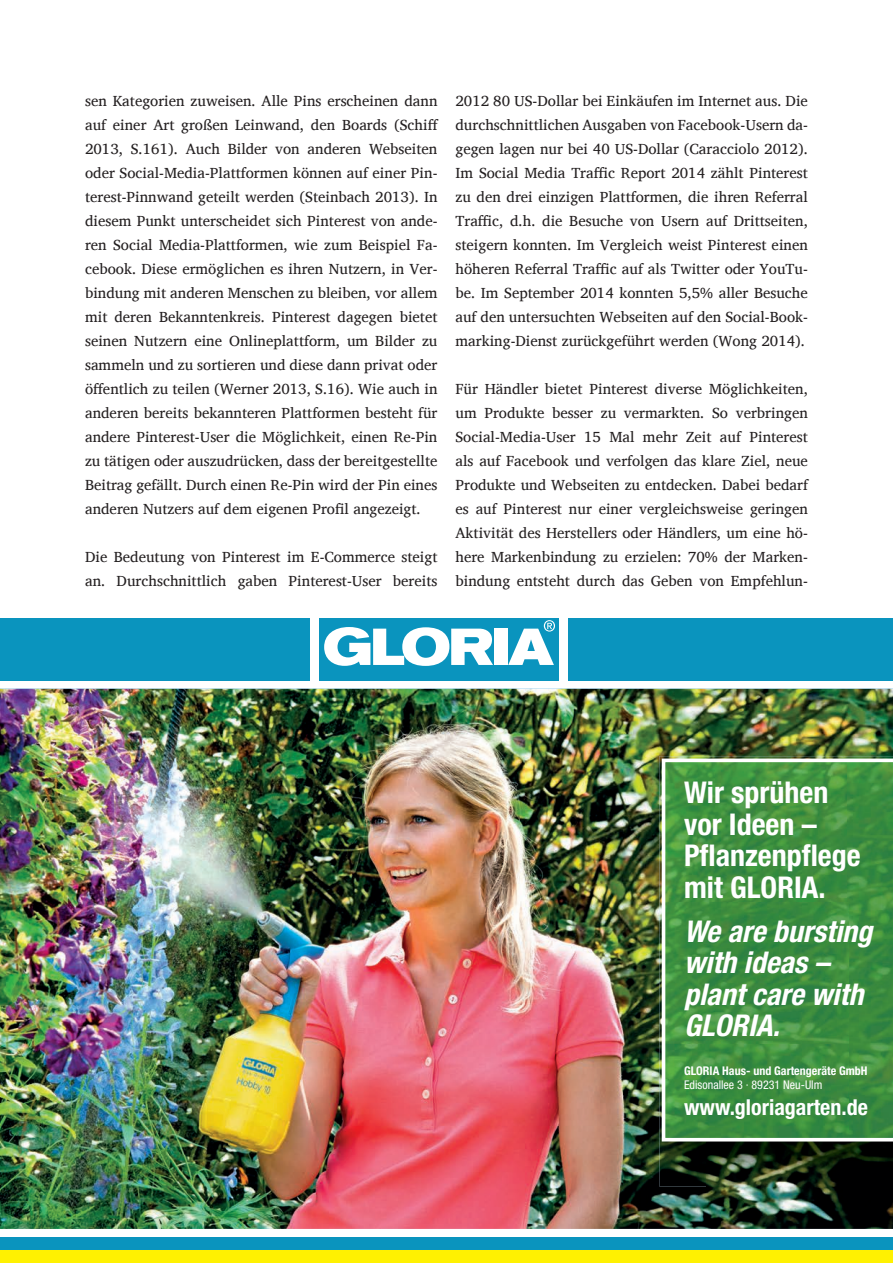
<style>
.page{position:relative;width:893px;height:1263px;background:#fff}
.page>*{position:absolute;margin:0;border:0;box-sizing:border-box;transform-origin:0 0}
.t1{font:700 condensed 30px/31.5px "Helvetica Neue";color:#fff}
.t2{font:italic 700 condensed 30px/31.5px "Helvetica Neue";color:#fff}
.t3{font:700 condensed 21.9px "Helvetica Neue";color:#fff}
.t4{font:15px/24px "Charis SIL";color:#231f20;text-align:justify}
.t5{font:700 condensed 12px "Helvetica Neue";color:#fff}
.t6{font:condensed 12px "Helvetica Neue";color:#fff}
</style>
<div class="page">
<img style="left:0;top:689px;width:893px;height:540px">
<div style="left:319px;top:618px;width:240px;height:62px;background:#0a94be"></div>
<svg style="left:324px;top:627px;width:169px;height:39px"></svg>
<div style="left:494px;top:629px;width:13px;height:36px;background:#fff"></div>
<svg style="left:508px;top:620px;width:47px;height:45px"></svg>
<div style="left:0;top:618px;width:310px;height:62px;background:#0a94be"></div>
<div style="left:568px;top:618px;width:325px;height:62px;background:#0a94be"></div>
<div style="left:0;top:1250px;width:893px;height:13px;background:#fff101"></div>
<div style="left:0;top:1237px;width:893px;height:13px;background:#0a94be"></div>
<img style="left:659px;top:756px;width:234px;height:54px">
<img style="left:659px;top:810px;width:47px;height:376px">
<img style="left:706px;top:1141px;width:187px;height:45px">
<svg style="left:662px;top:758px;width:231px;height:383px;background:#4a954c"></svg>
<p class="t4" style="left:85px;top:89px;width:355px">sen Kategorien zuweisen. Alle Pins erscheinen dann auf einer Art großen Leinwand, den Boards (Schiff 2013, S.161). Auch Bilder von anderen Webseiten oder Social-Media-Plattformen können auf einer Pin&shy;terest-Pinnwand geteilt werden (Steinbach 2013). In diesem Punkt unterscheidet sich Pinterest von ande&shy;ren Social Media-Plattformen, wie zum Beispiel Fa&shy;cebook. Diese ermöglichen es ihren Nutzern, in Ver&shy;bindung mit anderen Menschen zu bleiben, vor allem mit deren Bekanntenkreis. Pinterest dagegen bietet seinen Nutzern eine Onlineplattform, um Bilder zu sammeln und zu sortieren und diese dann privat oder öffentlich zu teilen (Werner 2013, S.16). Wie auch in anderen bereits bekannteren Plattformen besteht für andere Pinterest-User die Möglichkeit, einen Re-Pin zu tätigen oder auszudrücken, dass der bereitgestellte Beitrag gefällt. Durch einen Re-Pin wird der Pin eines anderen Nutzers auf dem eigenen Profil angezeigt.</p>
<p class="t4" style="left:85px;top:545px;width:354px">Die Bedeutung von Pinterest im E-Commerce steigt an. Durchschnittlich gaben Pinterest-User bereits</p>
<p class="t4" style="left:455px;top:89px;width:354px">2012 80 US-Dollar bei Einkäufen im Internet aus. Die durchschnittlichen Ausgaben von Facebook-Usern da&shy;gegen lagen nur bei 40 US-Dollar (Caracciolo 2012).<br>Im Social Media Traffic Report 2014 zählt Pinterest zu den drei einzigen Plattformen, die ihren Referral Traffic, d.h. die Besuche von Usern auf Drittseiten, steigern konnten. Im Vergleich weist Pinterest einen höheren Referral Traffic auf als Twitter oder YouTu&shy;be. Im September 2014 konnten 5,5% aller Besuche auf den untersuchten Webseiten auf den Social-Book&shy;marking-Dienst zurückgeführt werden (Wong 2014).</p>
<p class="t4" style="left:455px;top:377px;width:354px">Für Händler bietet Pinterest diverse Möglichkeiten, um Produkte besser zu vermarkten. So verbringen Social-Media-User 15 Mal mehr Zeit auf Pinterest als auf Facebook und verfolgen das klare Ziel, neue Produkte und Webseiten zu entdecken. Dabei bedarf es auf Pinterest nur einer vergleichsweise geringen Aktivität des Herstellers oder Händlers, um eine hö&shy;here Markenbindung zu erzielen: 70% der Marken&shy;bindung entsteht durch das Geben von Empfehlun-</p>
<h1 class="t1" style="left:684px;top:776px;width:178px">Wir sprühen vor Ideen –<br>Pflanzenpflege mit GLORIA.</h1>
<h1 class="t2" style="left:684px;top:915px;width:190px">We are bursting with ideas – plant care with<br>GLORIA.</h1>
<p class="t5" style="left:684px;top:1063px;width:185px">GLORIA Haus- und Gartengeräte GmbH</p>
<p class="t6" style="left:684px;top:1077px;width:140px">Edisonallee 3 · 89231 Neu-Ulm</p>
<h2 class="t3" style="left:684px;top:1094px;width:185px">www.gloriagarten.de</h2>
</div>
